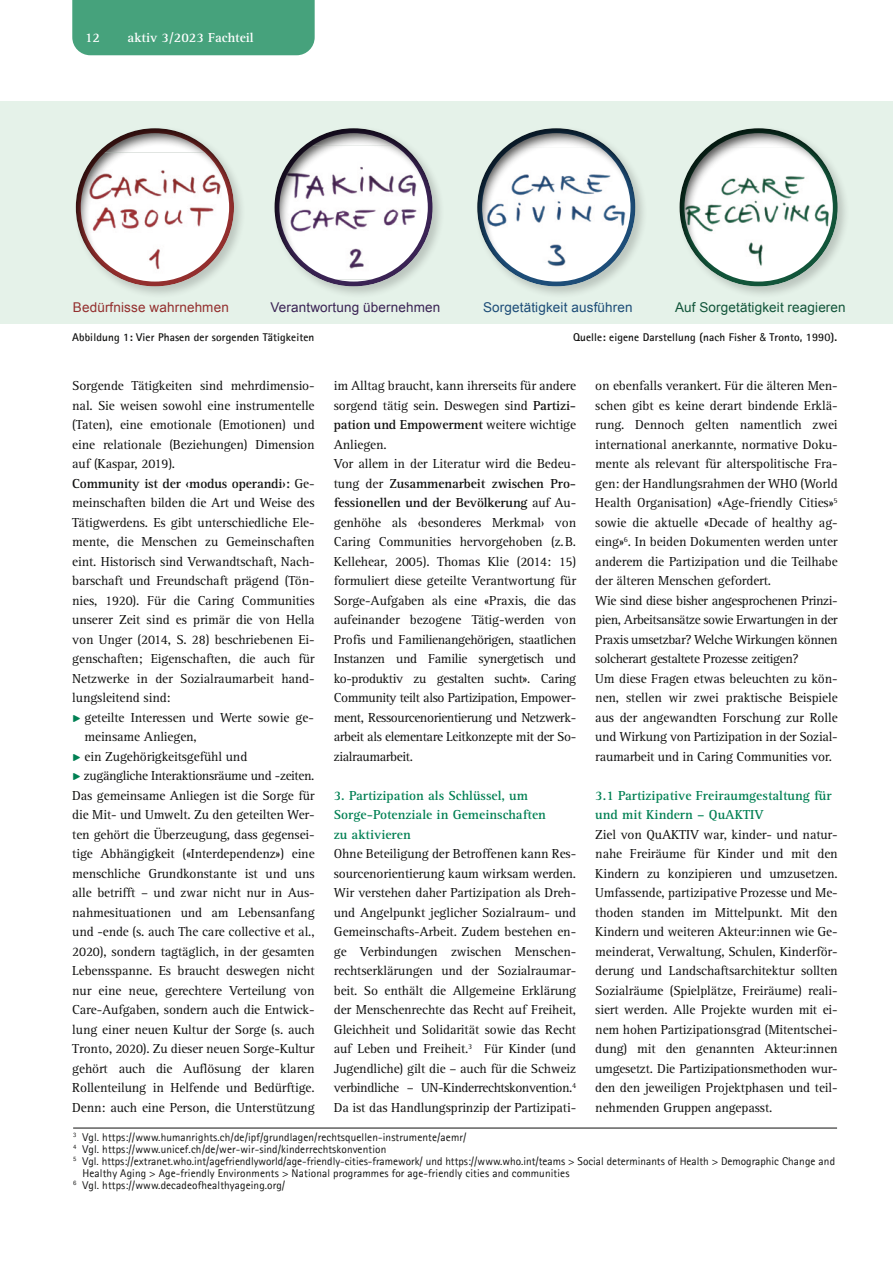
<style>
.page{position:relative;width:893px;height:1263px;background:#fff}
.page>*{position:absolute;margin:0;border:0;box-sizing:border-box;transform-origin:0 0}
.Lauftext_D{font:13.5px/19.5px "Rotis Serif Pro";letter-spacing:-.01em;color:#111110;text-align:justify}
.Zwischentitel_Fachteil_D{font:700 13.5px/19.5px "Rotis Serif Pro";color:#008053}
.Lauftext_D-2{font:13.5px "Rotis Serif Pro";letter-spacing:-.03em;color:#111110}
.Bildlegende_D{font:13.5px "Arial";letter-spacing:.01em;color:#12553a}
.Bildlegende_D-2{font:13.5px "Arial";letter-spacing:.01em;color:#3a2354}
.Bildlegende_D-3{font:13.5px "Arial";letter-spacing:.01em;color:#1d4d78}
.t1{font:700 13.5px "Rotis Serif Pro";color:#fff}
.Bildlegende_D-4{font:13.5px "Arial";letter-spacing:.01em;color:#932f2e}
.Bildlegende_D-5{font:11.25px "Rotis Sans Serif Pro";letter-spacing:.01em;color:#111110}
.Bildlegende_D-6{font:700 11.25px "Rotis Sans Serif Pro";letter-spacing:.01em;color:#111110}
.s1{font-family:"Helvetica Neue LT Std";font-weight:400;font-stretch:condensed}
.s2{font-weight:700}
.s3{font-family:"Baloo 2";color:#008053}
</style>
<div class="page">
<div style="left:72px;top:0;width:243px;height:55px;background:#46a27c"></div>
<div style="left:0;top:101px;width:893px;height:223px;background:#e5f2e9"></div>
<div style="left:73px;top:126px;width:174px;height:173px;background:#111110;opacity:.2"></div>
<div style="left:75px;top:127px;width:161px;height:160px;background:#111110;opacity:.75"></div>
<div style="left:272px;top:126px;width:173px;height:173px;background:#111110;opacity:.2"></div>
<div style="left:274px;top:127px;width:160px;height:160px;background:#111110;opacity:.75"></div>
<div style="left:475px;top:126px;width:173px;height:173px;background:#111110;opacity:.2"></div>
<div style="left:476px;top:127px;width:161px;height:160px;background:#111110;opacity:.75"></div>
<div style="left:677px;top:126px;width:173px;height:173px;background:#111110;opacity:.2"></div>
<div style="left:679px;top:127px;width:160px;height:160px;background:#111110;opacity:.75"></div>
<hr style="left:73px;top:1128px;width:764px;height:1px;background:#111110">
<p class="t1" style="left:85px;top:29px;width:17px">12</p>
<p class="t1" style="left:128px;top:29px;width:128px">aktiv 3/2023 Fachteil</p>
<p class="Bildlegende_D-4" style="left:73px;top:299px;width:157px">Bedürfnisse wahrnehmen</p>
<p class="Bildlegende_D-2" style="left:270px;top:299px;width:171px">Verantwortung übernehmen</p>
<p class="Bildlegende_D-3" style="left:483px;top:299px;width:151px">Sorgetätigkeit ausführen</p>
<p class="Bildlegende_D" style="left:675px;top:299px;width:172px">Auf Sorgetätigkeit reagieren</p>
<p class="Bildlegende_D-6" style="left:72px;top:330px;width:244px">Abbildung 1: Vier Phasen der sorgenden Tätigkeiten</p>
<p class="Bildlegende_D-6" style="left:573px;top:330px;width:266px">Quelle: eigene Darstellung (nach Fisher <span class="s1">&amp;</span> Tronto, 1990).</p>
<p class="Lauftext_D" style="left:72px;top:376px;width:244px">Sorgende Tätigkeiten sind mehrdimensio&shy;nal. Sie weisen sowohl eine instrumentelle (Taten), eine emotionale (Emotionen) und eine relationale (Beziehungen) Dimension auf (Kaspar, 2019).</p>
<p class="Lauftext_D" style="left:72px;top:474px;width:244px"><span class="s2">Community ist der ‹modus operandi›:</span> Ge&shy;meinschaften bilden die Art und Weise des Tätigwerdens. Es gibt unterschiedliche Ele&shy;mente, die Menschen zu Gemeinschaften eint. Historisch sind Verwandtschaft, Nach&shy;barschaft und Freundschaft prägend (Tön&shy;nies, 1920). Für die Caring Communities unserer Zeit sind es primär die von Hella von Unger (2014, S. 28) beschriebenen Ei&shy;genschaften; Eigenschaften, die auch für Netzwerke in der Sozialraumarbeit hand&shy;lungsleitend sind:</p>
<p class="Lauftext_D" style="left:85px;top:708px;width:231px;text-indent:-12px"><span class="s3">▶</span> geteilte Interessen und Werte sowie ge&shy;meinsame Anliegen,</p>
<p class="Lauftext_D" style="left:72px;top:747px;width:177px"><span class="s3">▶</span> ein Zugehörigkeitsgefühl und</p>
<p class="Lauftext_D-2" style="left:72px;top:768px;width:244px"><span class="s3">▶</span> zugängliche Interaktionsräume und -zeiten.</p>
<p class="Lauftext_D" style="left:72px;top:786px;width:244px">Das gemeinsame Anliegen ist die Sorge für die Mit- und Umwelt. Zu den geteilten Wer&shy;ten gehört die Überzeugung, dass gegensei&shy;tige Abhängigkeit («Interdependenz») eine menschliche Grundkonstante ist und uns alle betrifft – und zwar nicht nur in Aus&shy;nahmesituationen und am Lebensanfang und -ende (s. auch The care collective et al., 2020), sondern tagtäglich, in der gesamten Lebensspanne. Es braucht deswegen nicht nur eine neue, gerechtere Verteilung von Care-Aufgaben, sondern auch die Entwick&shy;lung einer neuen Kultur der Sorge (s. auch Tronto, 2020). Zu dieser neuen Sorge-Kultur gehört auch die Auflösung der klaren Rollenteilung in Helfende und Bedürftige.<br>Denn: auch eine Person, die Unterstützung</p>
<p class="Lauftext_D" style="left:334px;top:376px;width:244px">im Alltag braucht, kann ihrerseits für andere sorgend tätig sein. Deswegen sind <span class="s2">Partizi&shy;pation und Empowerment</span> weitere wichtige Anliegen.</p>
<p class="Lauftext_D" style="left:334px;top:454px;width:244px">Vor allem in der Literatur wird die Bedeu&shy;tung der <span class="s2">Zusammenarbeit zwischen Pro&shy;fessionellen und der Bevölkerung</span> auf Au&shy;genhöhe als ‹besonderes Merkmal› von Caring Communities hervorgehoben (z.B.<br>Kellehear, 2005). Thomas Klie (2014: 15) formuliert diese geteilte Verantwortung für Sorge-Aufgaben als eine «Praxis, die das aufeinander bezogene Tätig-werden von Profis und Familienangehörigen, staatlichen Instanzen und Familie synergetisch und ko-produktiv zu gestalten sucht». Caring Community teilt also Partizipation, Empower&shy;ment, Ressourcenorientierung und Netzwerk&shy;arbeit als elementare Leitkonzepte mit der So&shy;zialraumarbeit.</p>
<p class="Zwischentitel_Fachteil_D" style="left:334px;top:785px;width:214px">3. Partizipation als Schlüssel, um<br>Sorge-Potenziale in Gemeinschaften zu aktivieren</p>
<p class="Lauftext_D" style="left:334px;top:844px;width:244px">Ohne Beteiligung der Betroffenen kann Res&shy;sourcenorientierung kaum wirksam werden.<br>Wir verstehen daher Partizipation als Dreh&shy;und Angelpunkt jeglicher Sozialraum- und Gemeinschafts-Arbeit. Zudem bestehen en&shy;ge Verbindungen zwischen Menschen&shy;rechtserklärungen und der Sozialraumar&shy;beit. So enthält die Allgemeine Erklärung der Menschenrechte das Recht auf Freiheit, Gleichheit und Solidarität sowie das Recht auf Leben und Freiheit.<sup>3</sup> Für Kinder (und Jugendliche) gilt die – auch für die Schweiz verbindliche – UN-Kinderrechtskonvention.<sup>4<br></sup>Da ist das Handlungsprinzip der Partizipati-</p>
<p class="Lauftext_D" style="left:595px;top:376px;width:244px">on ebenfalls verankert. Für die älteren Men&shy;schen gibt es keine derart bindende Erklä&shy;rung. Dennoch gelten namentlich zwei international anerkannte, normative Doku&shy;mente als relevant für alterspolitische Fra&shy;gen: der Handlungsrahmen der WHO (World Health Organisation) «Age-friendly Cities»<sup>5 </sup>sowie die aktuelle «Decade of healthy ag&shy;eing»<sup>6</sup>. In beiden Dokumenten werden unter anderem die Partizipation und die Teilhabe der älteren Menschen gefordert.</p>
<p class="Lauftext_D" style="left:595px;top:591px;width:244px">Wie sind diese bisher angesprochenen Prinzi&shy;pien, Arbeitsansätze sowie Erwartungen in der Praxis umsetzbar? Welche Wirkungen können solcherart gestaltete Prozesse zeitigen?</p>
<p class="Lauftext_D" style="left:595px;top:669px;width:244px">Um diese Fragen etwas beleuchten zu kön&shy;nen, stellen wir zwei praktische Beispiele aus der angewandten Forschung zur Rolle und Wirkung von Partizipation in der Sozial&shy;raumarbeit und in Caring Communities vor.</p>
<p class="Zwischentitel_Fachteil_D" style="left:595px;top:785px;width:238px">3.1 Partizipative Freiraumgestaltung für und mit Kindern – QuAKTIV</p>
<p class="Lauftext_D" style="left:595px;top:825px;width:244px">Ziel von QuAKTIV war, kinder- und natur&shy;nahe Freiräume für Kinder und mit den Kindern zu konzipieren und umzusetzen.<br>Umfassende, partizipative Prozesse und Me&shy;thoden standen im Mittelpunkt. Mit den Kindern und weiteren Akteur:innen wie Ge&shy;meinderat, Verwaltung, Schulen, Kinderför&shy;derung und Landschaftsarchitektur sollten Sozialräume (Spielplätze, Freiräume) reali&shy;siert werden. Alle Projekte wurden mit ei&shy;nem hohen Partizipationsgrad (Mitentschei&shy;dung) mit den genannten Akteur:innen umgesetzt. Die Partizipationsmethoden wur&shy;den den jeweiligen Projektphasen und teil&shy;nehmenden Gruppen angepasst.</p>
<p class="Bildlegende_D-5" style="left:73px;top:1130px;width:395px"><sup>3</sup> Vgl. https://www.humanrights.ch/de/ipf/grundlagen/rechtsquellen-instrumente/aemr/</p>
<p class="Bildlegende_D-5" style="left:73px;top:1142px;width:315px"><sup>4</sup> Vgl. https://www.unicef.ch/de/wer-wir-sind/kinderrechtskonvention</p>
<p class="Bildlegende_D-5" style="left:73px;top:1154px;width:763px"><sup>5</sup> Vgl. https://extranet.who.int/agefriendlyworld/age-friendly-cities-framework/ und https://www.who.int/teams &gt; Social determinants of Health &gt; Demographic Change and</p>
<p class="Bildlegende_D-5" style="left:83px;top:1166px;width:488px">Healthy Aging &gt; Age-friendly Environments &gt; National programmes for age-friendly cities and communities</p>
<p class="Bildlegende_D-5" style="left:73px;top:1178px;width:214px"><sup>6</sup> Vgl. https://www.decadeofhealthyageing.org/</p>
</div>
